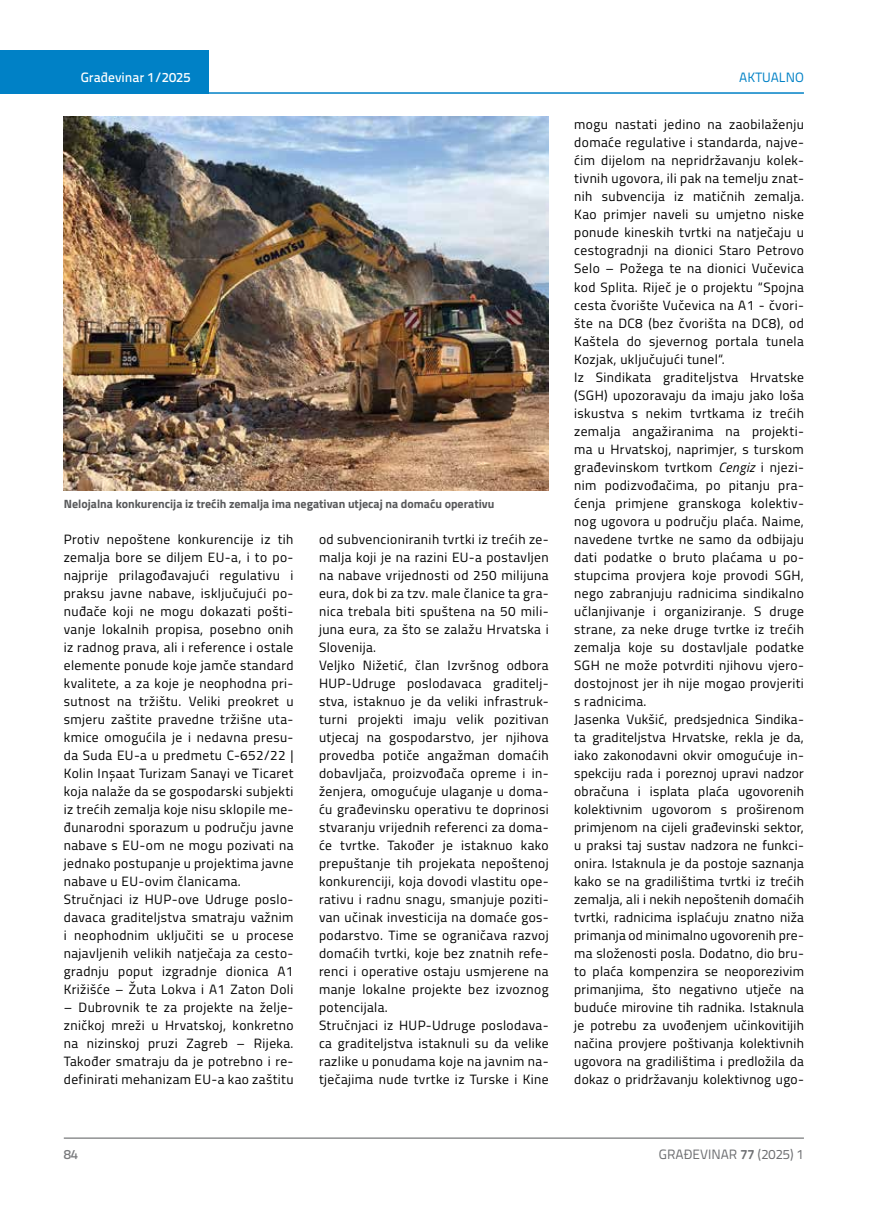
<style>
.page{position:relative;width:872px;height:1212px;background:#fff}
.page>*{position:absolute;margin:0;border:0;box-sizing:border-box;transform-origin:0 0}
.t1{font:13.5px/18px "Titillium";letter-spacing:.03em;color:#000}
.t2{font:13.5px "Titillium Text 22 L";color:#6d6e71}
.t3{font:500 13.5px "Titillium Text 22 L";color:#fff}
.t4{font:13.5px "Titillium Text 22 L";color:#0081c6}
.t5{font:500 13.5px "Titillium Text 22 L";color:#797a7d}
.t6{font:700 12px "Titillium";color:#58595b}
.s1{font-style:italic}
.s2{font-weight:700}
</style>
<div class="page">
<div style="left:0;top:50px;width:208px;height:44px;background:#0081c6"></div>
<hr style="left:0;top:92px;width:804px;height:2px;background:#0081c6">
<hr style="left:64px;top:1138px;width:740px;height:1px;background:#58595b">
<img style="left:64px;top:117px;width:485px;height:373px">
<p class="t3" style="left:81px;top:67px;width:111px">Građevinar 1/2025</p>
<p class="t4" style="left:739px;top:68px;width:66px">AKTUALNO</p>
<p class="t6" style="left:64px;top:494px;width:432px">Nelojalna konkurencija iz trećih zemalja ima negativan utjecaj na domaću operativu</p>
<p class="t1" style="left:64px;top:529px;width:231px">Protiv nepoštene konkurencije iz tih zemalja bore se diljem EU-a, i to po&shy;najprije prilagođavajući regulativu i praksu javne nabave, isključujući po&shy;nuđače koji ne mogu dokazati pošti&shy;vanje lokalnih propisa, posebno onih iz radnog prava, ali i reference i ostale elemente ponude koje jamče standard kvalitete, a za koje je neophodna pri&shy;sutnost na tržištu. Veliki preokret u smjeru zaštite pravedne tržišne uta&shy;kmice omogućila je i nedavna presu&shy;da Suda EU-a u predmetu C-652/22 | Kolin Inşaat Turizam Sanayi ve Ticaret koja nalaže da se gospodarski subjekti iz trećih zemalja koje nisu sklopile me&shy;đunarodni sporazum u području javne nabave s EU-om ne mogu pozivati na jednako postupanje u projektima javne nabave u EU-ovim članicama.<br>Stručnjaci iz HUP-ove Udruge poslo&shy;davaca graditeljstva smatraju važnim i neophodnim uključiti se u procese najavljenih velikih natječaja za cesto&shy;gradnju poput izgradnje dionica A1<br>Križišće – Žuta Lokva i A1 Zaton Doli</p>
<p class="t1" style="left:64px;top:998px;width:231px;text-align:justify">– Dubrovnik te za projekte na želje&shy;zničkoj mreži u Hrvatskoj, konkretno na nizinskoj pruzi Zagreb – Rijeka.<br>Također smatraju da je potrebno i re&shy;definirati mehanizam EU-a kao zaštitu</p>
<p class="t1" style="left:319px;top:529px;width:231px">od subvencioniranih tvrtki iz trećih ze&shy;malja koji je na razini EU-a postavljen na nabave vrijednosti od 250 milijuna eura, dok bi za tzv. male članice ta gra&shy;nica trebala biti spuštena na 50 mili&shy;juna eura, za što se zalažu Hrvatska i Slovenija.<br>Veljko Nižetić, član Izvršnog odbora HUP-Udruge poslodavaca graditelj&shy;stva, istaknuo je da veliki infrastruk&shy;turni projekti imaju velik pozitivan utjecaj na gospodarstvo, jer njihova provedba potiče angažman domaćih dobavljača, proizvođača opreme i in&shy;ženjera, omogućuje ulaganje u doma&shy;ću građevinsku operativu te doprinosi stvaranju vrijednih referenci za doma&shy;će tvrtke. Također je istaknuo kako prepuštanje tih projekata nepoštenoj konkurenciji, koja dovodi vlastitu ope&shy;rativu i radnu snagu, smanjuje poziti&shy;van učinak investicija na domaće gos&shy;podarstvo. Time se ograničava razvoj domaćih tvrtki, koje bez znatnih refe&shy;renci i operative ostaju usmjerene na manje lokalne projekte bez izvoznog potencijala.<br>Stručnjaci iz HUP-Udruge poslodava&shy;ca graditeljstva istaknuli su da velike razlike u ponudama koje na javnim na&shy;tječajima nude tvrtke iz Turske i Kine</p>
<p class="t1" style="left:574px;top:115px;width:231px">mogu nastati jedino na zaobilaženju domaće regulative i standarda, najve&shy;ćim dijelom na nepridržavanju kolek&shy;tivnih ugovora, ili pak na temelju znat&shy;nih subvencija iz matičnih zemalja.<br>Kao primjer naveli su umjetno niske ponude kineskih tvrtki na natječaju u cestogradnji na dionici Staro Petrovo Selo – Požega te na dionici Vučevica kod Splita. Riječ je o projektu “Spojna cesta čvorište Vučevica na A1 - čvori&shy;šte na DC8 (bez čvorišta na DC8), od Kaštela do sjevernog portala tunela Kozjak, uključujući tunel“.<br>Iz Sindikata graditeljstva Hrvatske (SGH) upozoravaju da imaju jako loša iskustva s nekim tvrtkama iz trećih zemalja angažiranima na projekti&shy;ma u Hrvatskoj, naprimjer, s turskom građevinskom tvrtkom <span class="s1">Cengiz</span> i njezi&shy;nim podizvođačima, po pitanju pra&shy;ćenja primjene granskoga kolektiv&shy;nog ugovora u području plaća. Naime, navedene tvrtke ne samo da odbijaju dati podatke o bruto plaćama u po&shy;stupcima provjera koje provodi SGH, nego zabranjuju radnicima sindikalno učlanjivanje i organiziranje. S druge strane, za neke druge tvrtke iz trećih zemalja koje su dostavljale podatke SGH ne može potvrditi njihovu vjero&shy;dostojnost jer ih nije mogao provjeriti s radnicima.<br>Jasenka Vukšić, predsjednica Sindika&shy;ta graditeljstva Hrvatske, rekla je da, iako zakonodavni okvir omogućuje in&shy;spekciju rada i poreznoj upravi nadzor obračuna i isplata plaća ugovorenih kolektivnim ugovorom s proširenom primjenom na cijeli građevinski sektor, u praksi taj sustav nadzora ne funkci&shy;onira. Istaknula je da postoje saznanja kako se na gradilištima tvrtki iz trećih zemalja, ali i nekih nepoštenih domaćih tvrtki, radnicima isplaćuju znatno niža primanja od minimalno ugovorenih pre&shy;ma složenosti posla. Dodatno, dio bru&shy;to plaća kompenzira se neoporezivim primanjima, što negativno utječe na buduće mirovine tih radnika. Istaknula je potrebu za uvođenjem učinkovitijih načina provjere poštivanja kolektivnih ugovora na gradilištima i predložila da dokaz o pridržavanju kolektivnog ugo-</p>
<p class="t5" style="left:64px;top:1144px;width:16px">84</p>
<p class="t2" style="left:659px;top:1144px;width:146px">GRAĐEVINAR <span class="s2">77</span> (2025) 1</p>
</div>
